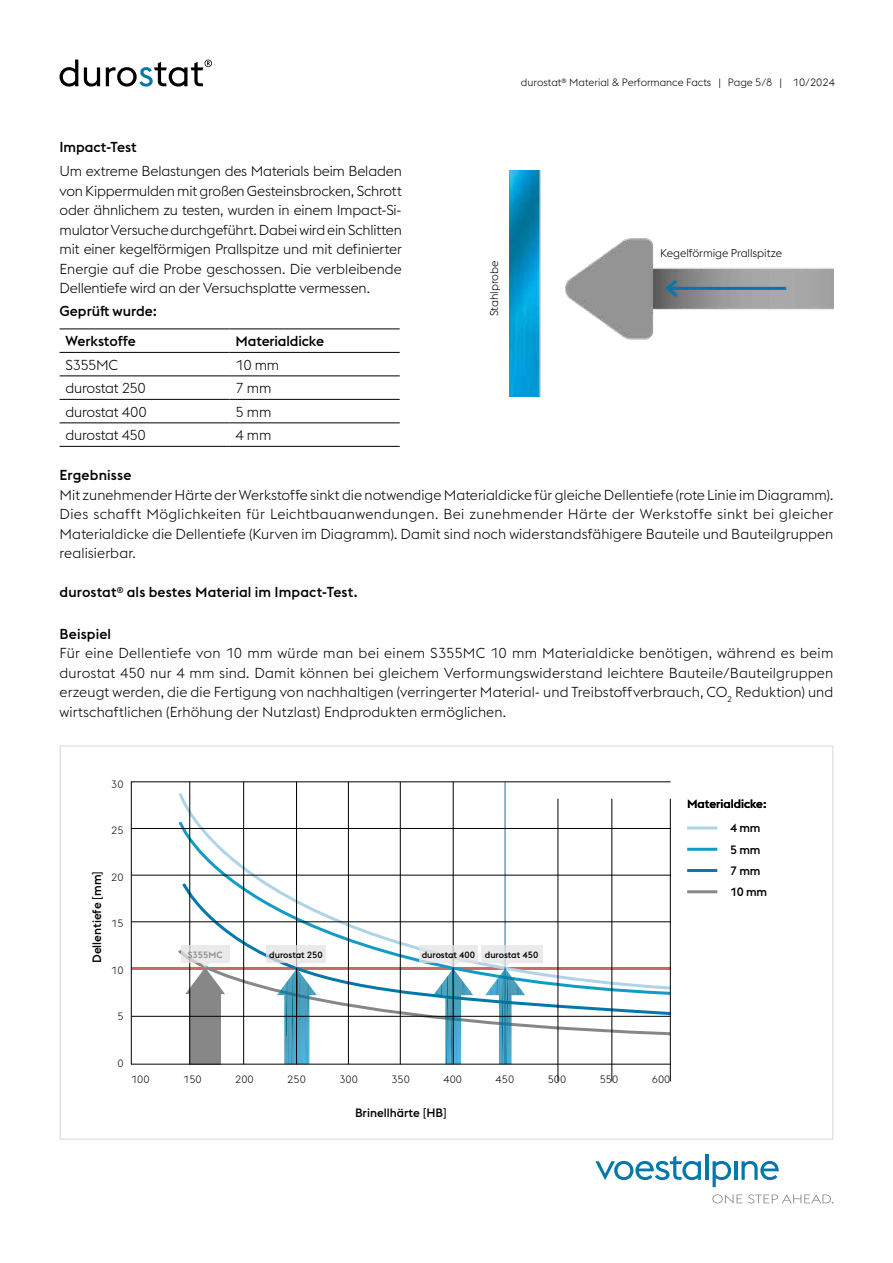
<style>
.page{position:relative;width:893px;height:1263px;background:#fff}
.page>*{position:absolute;margin:0;border:0;box-sizing:border-box;transform-origin:0 0}
.t1{font:300 14.25px/19.5px "voestalpine";color:#000;text-align:justify}
.t2{font:500 14.25px "voestalpine";color:#000}
.t3{font:500 12px/21.3px "voestalpine";color:#000}
.t4{font:300 11.25px "voestalpine";letter-spacing:-.005em;color:#000}
.t5{font:300 10.5px "voestalpine";color:#000}
.t6{font:500 9px "voestalpine";color:#000}
.t7{font:500 9px "voestalpine";color:#878787}
.s1{font-style:inherit}
.s2{font-weight:400}
</style>
<div class="page">
<img style="left:510px;top:171px;width:323px;height:225px">
<svg style="left:595px;top:1156px;width:106px;height:24px"></svg>
<hr style="left:705px;top:1154px;width:3px;height:26px;background:#0078ab">
<svg style="left:713px;top:1161px;width:18px;height:26px"></svg>
<hr style="left:734px;top:1161px;width:3px;height:19px;background:#0078ab">
<svg style="left:741px;top:1161px;width:38px;height:19px"></svg>
<svg style="left:712px;top:1194px;width:30px;height:9px"></svg>
<svg style="left:748px;top:1194px;width:85px;height:9px"></svg>
<hr style="left:669px;top:287px;width:117px;height:3px;background:#0078ab">
<svg style="left:663px;top:277px;width:18px;height:23px"></svg>
<hr style="left:131px;top:967px;width:540px;height:3px;background:#cc686a">
<div style="left:60px;top:745px;width:773px;height:395px;border:2px solid #e3e3e3"></div>
<svg style="left:177px;top:819px;width:493px;height:104px"></svg>
<svg style="left:181px;top:881px;width:489px;height:67px"></svg>
<hr style="left:131px;top:781px;width:539px;height:1px;background:#000">
<hr style="left:131px;top:782px;width:1px;height:282px;background:#000">
<hr style="left:189px;top:782px;width:1px;height:282px;background:#000">
<hr style="left:243px;top:782px;width:1px;height:282px;background:#000">
<hr style="left:505px;top:782px;width:1px;height:282px;background:#0f7093">
<hr style="left:670px;top:799px;width:1px;height:282px;background:#000">
<hr style="left:131px;top:828px;width:540px;height:1px;background:#000">
<hr style="left:131px;top:875px;width:540px;height:1px;background:#000">
<hr style="left:131px;top:921px;width:540px;height:1px;background:#000">
<hr style="left:131px;top:1016px;width:540px;height:1px;background:#000">
<hr style="left:131px;top:1064px;width:540px;height:1px;background:#000">
<hr style="left:296px;top:782px;width:1px;height:282px;background:#000">
<hr style="left:453px;top:782px;width:1px;height:282px;background:#000">
<hr style="left:558px;top:799px;width:1px;height:282px;background:#000">
<hr style="left:348px;top:782px;width:1px;height:282px;background:#000">
<hr style="left:400px;top:782px;width:1px;height:282px;background:#000">
<hr style="left:612px;top:799px;width:1px;height:282px;background:#000">
<hr style="left:687px;top:826px;width:30px;height:3px;background:#aed3e7">
<hr style="left:687px;top:848px;width:30px;height:3px;background:#119cc5">
<hr style="left:687px;top:869px;width:30px;height:3px;background:#0078ab">
<hr style="left:687px;top:890px;width:30px;height:3px;background:#878787">
<div style="left:181px;top:946px;width:49px;height:17px;background:#eaeaea"></div>
<div style="left:266px;top:946px;width:60px;height:17px;background:#eaeaea"></div>
<div style="left:419px;top:946px;width:59px;height:17px;background:#eaeaea"></div>
<div style="left:481px;top:946px;width:62px;height:17px;background:#eaeaea"></div>
<svg style="left:176px;top:948px;width:495px;height:116px"></svg>
<svg style="left:60px;top:60px;width:18px;height:27px"></svg>
<svg style="left:84px;top:67px;width:16px;height:20px"></svg>
<svg style="left:106px;top:60px;width:106px;height:27px"></svg>
<hr style="left:60px;top:329px;width:170px;height:1px;background:#000">
<hr style="left:230px;top:329px;width:170px;height:1px;background:#000">
<hr style="left:60px;top:352px;width:170px;height:1px;background:#000">
<hr style="left:230px;top:352px;width:170px;height:1px;background:#000">
<hr style="left:60px;top:376px;width:170px;height:1px;background:#000">
<hr style="left:230px;top:376px;width:170px;height:1px;background:#000">
<hr style="left:60px;top:399px;width:170px;height:1px;background:#000">
<hr style="left:230px;top:399px;width:170px;height:1px;background:#000">
<hr style="left:60px;top:423px;width:170px;height:1px;background:#000">
<hr style="left:230px;top:423px;width:170px;height:1px;background:#000">
<hr style="left:60px;top:446px;width:170px;height:1px;background:#000">
<hr style="left:230px;top:446px;width:170px;height:1px;background:#000">
<p class="t2" style="left:60px;top:138px;width:79px">Impact-Test</p>
<p class="t1" style="left:60px;top:162px;width:344px">Um extreme Belastungen des Materials beim Beladen von Kippermulden mit großen Gesteinsbrocken, Schrott oder ähnlichem zu testen, wurden in einem Impact-Si&shy;mulator Versuche durchgeführt. Dabei wird ein Schlitten mit einer kegelförmigen Prallspitze und mit definierter Energie auf die Probe geschossen. Die verbleibende Dellentiefe wird an der Versuchsplatte vermessen.</p>
<p class="t2" style="left:60px;top:302px;width:99px">Geprüft wurde:</p>
<p class="t2" style="left:66px;top:333px;width:72px">Werkstoffe</p>
<p class="t2" style="left:236px;top:333px;width:90px">Materialdicke</p>
<p class="t1" style="left:66px;top:355px;width:54px">S355MC</p>
<p class="t1" style="left:236px;top:355px;width:45px">10 mm</p>
<p class="t1" style="left:66px;top:379px;width:82px">durostat 250</p>
<p class="t1" style="left:236px;top:379px;width:37px">7 mm</p>
<p class="t1" style="left:66px;top:402px;width:83px">durostat 400</p>
<p class="t1" style="left:236px;top:402px;width:37px">5 mm</p>
<p class="t1" style="left:66px;top:426px;width:82px">durostat 450</p>
<p class="t1" style="left:236px;top:426px;width:37px">4 mm</p>
<p class="t5" style="left:521px;top:77px;width:315px">durostat<sup>®</sup> Material &amp; Performance Facts | Page 5/8 | <span class="s1">10/2024</span></p>
<p class="t4" style="left:488px;top:316px;width:57px;rotate:-90deg">Stahlprobe</p>
<p class="t4" style="left:660px;top:246px;width:123px">Kegelförmige Prallspitze</p>
<p class="t2" style="left:60px;top:467px;width:73px">Ergebnisse</p>
<p class="t1" style="left:60px;top:485px;width:775px">Mit zunehmender Härte der Werkstoffe sinkt die notwendige Materialdicke für gleiche Dellentiefe (rote Linie im Diagramm).<br>Dies schafft Möglichkeiten für Leichtbauanwendungen. Bei zunehmender Härte der Werkstoffe sinkt bei gleicher Materialdicke die Dellentiefe (Kurven im Diagramm). Damit sind noch widerstandsfähigere Bauteile und Bauteilgruppen realisierbar.</p>
<p class="t2" style="left:60px;top:584px;width:299px">durostat<sup>®</sup> als bestes Material im Impact-Test.</p>
<p class="t2" style="left:60px;top:625px;width:53px">Beispiel</p>
<p class="t1" style="left:60px;top:643px;width:775px">Für eine Dellentiefe von 10 mm würde man bei einem S355MC 10 mm Materialdicke benötigen, während es beim durostat 450 nur 4 mm sind. Damit können bei gleichem Verformungswiderstand leichtere Bauteile/Bauteilgruppen erzeugt werden, die die Fertigung von nachhaltigen (verringerter Material- und Treibstoffverbrauch, CO<sub>2</sub> Reduktion) und wirtschaftlichen (Erhöhung der Nutzlast) Endprodukten ermöglichen.</p>
<p class="t3" style="left:86px;top:963px;width:94px;rotate:-90deg">Dellentiefe <span class="s2">[</span>mm<span class="s2">]</span></p>
<p class="t5" style="left:111px;top:778px;width:14px">30</p>
<p class="t5" style="left:111px;top:824px;width:14px">25</p>
<p class="t5" style="left:111px;top:871px;width:14px">20</p>
<p class="t5" style="left:111px;top:917px;width:14px">15</p>
<p class="t5" style="left:111px;top:964px;width:14px">10</p>
<p class="t5" style="left:117px;top:1010px;width:8px">5</p>
<p class="t5" style="left:117px;top:1057px;width:8px">0</p>
<p class="t7" style="left:188px;top:949px;width:36px">S355MC</p>
<p class="t6" style="left:269px;top:949px;width:55px">durostat 250</p>
<p class="t6" style="left:422px;top:949px;width:118px">durostat 400 durostat 450</p>
<p class="t5" style="left:131px;top:1073px;width:20px">100</p>
<p class="t5" style="left:183px;top:1073px;width:20px">150</p>
<p class="t5" style="left:235px;top:1073px;width:20px">200</p>
<p class="t5" style="left:287px;top:1073px;width:20px">250</p>
<p class="t5" style="left:339px;top:1073px;width:20px">300</p>
<p class="t5" style="left:391px;top:1073px;width:20px">350</p>
<p class="t5" style="left:443px;top:1073px;width:20px">400</p>
<p class="t5" style="left:496px;top:1073px;width:20px">450</p>
<p class="t5" style="left:548px;top:1073px;width:20px">500</p>
<p class="t5" style="left:600px;top:1073px;width:20px">550</p>
<p class="t5" style="left:652px;top:1073px;width:20px">600</p>
<p class="t3" style="left:355px;top:1102px;width:93px">Brinellhärte <span class="s2">[</span>HB<span class="s2">]</span></p>
<p class="t3" style="left:687px;top:793px;width:81px">Materialdicke:</p>
<p class="t3" style="left:730px;top:817px;width:39px">4 mm<br>5 mm<br>7 mm<br>10 mm</p>
</div>
